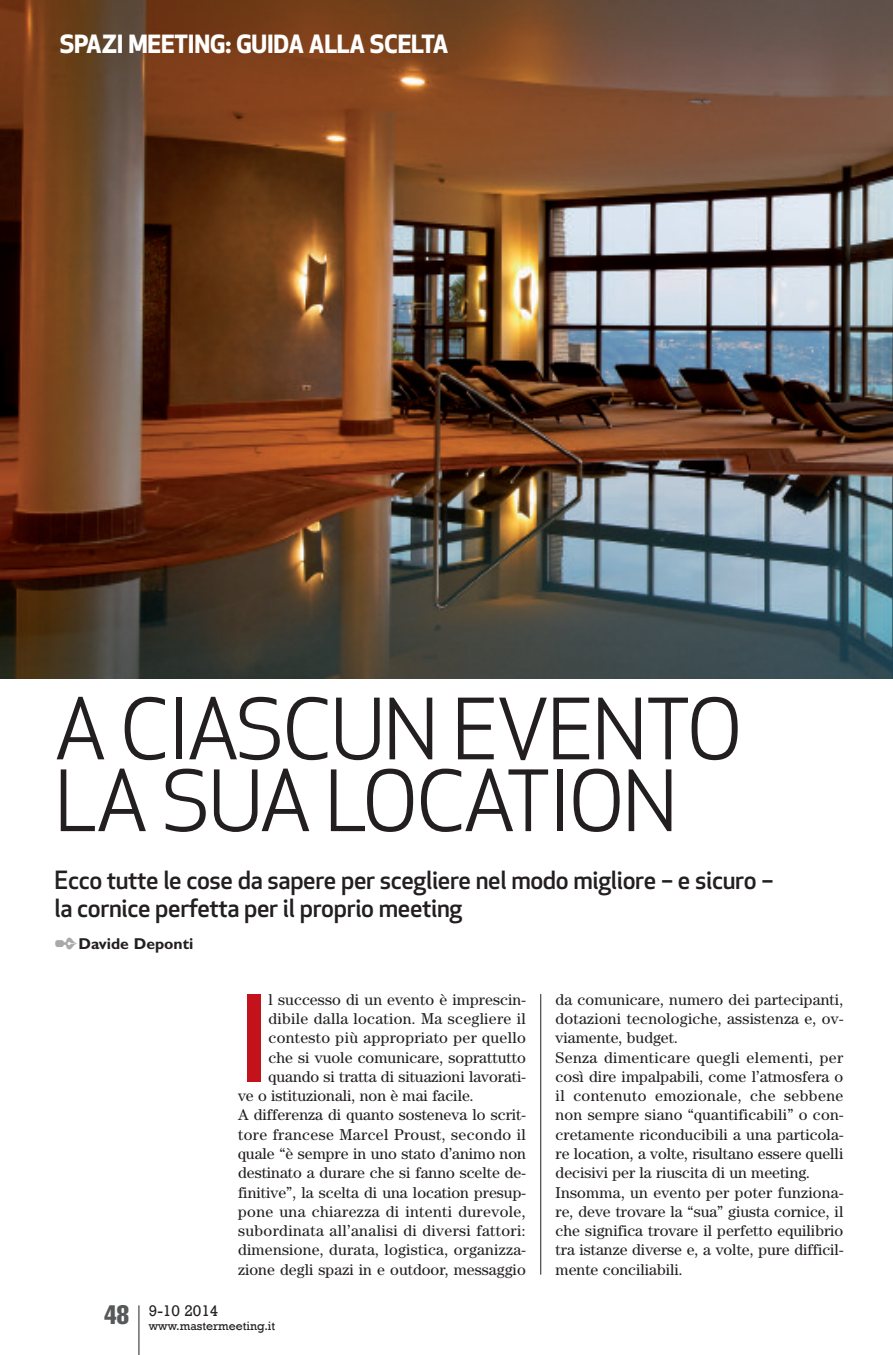
<style>
.page{position:relative;width:893px;height:1355px;background:#fff}
.page>*{position:absolute;margin:0;border:0;box-sizing:border-box;transform-origin:0 0}
.t1{font:500 117.08px "Apex New";color:#c4121a}
.t2{font:82.25px/71.8px "Apex New";letter-spacing:-.025em;color:#231f20}
.t3{font:500 24.5px/28px "Apex New";letter-spacing:-.015em;color:#231f20}
.t4{font:700 24.5px "Apex New";letter-spacing:-.01em;color:#fff}
.t5{font:15.75px/19.2px "Century";letter-spacing:.005em;color:#231f20}
.t6{font:15.75px "Century";letter-spacing:.025em;color:#231f20}
.t7{font:700 15.75px "Gill Sans";color:#231f20}
.t8{font:15.75px "Rockwell";color:#231f20}
.t9{font:12.25px "Rockwell";color:#231f20}
.s1{color:#a8a9ad}
</style>
<div class="page">
<img style="left:0;top:0;width:893px;height:678px">
<hr style="left:540px;top:994px;width:1px;height:280px;background:#231f20">
<hr style="left:138px;top:1305px;width:1px;height:49px;background:#231f20">
<h3 class="t4" style="left:60px;top:35px;width:390px">SPAZI MEETING: GUIDA ALLA SCELTA</h3>
<h2 class="t2" style="left:55px;top:702px;width:689px">A CIASCUN EVENTO<br>LA SUA LOCATION</h2>
<h3 class="t3" style="left:55px;top:869px;width:720px">Ecco tutte le cose da sapere per scegliere nel modo migliore – e sicuro – la cornice perfetta per il proprio meeting</h3>
<p class="t7" style="left:55px;top:937px;width:140px"><span class="s1">✒</span>Davide Deponti</p>
<h1 class="t1" style="left:238px;top:994px;width:33px">I</h1>
<p class="t5" style="left:269px;top:991px;width:259px">l successo di un evento è imprescin-</p>
<p class="t5" style="left:268px;top:1010px;width:259px">dibile dalla location. Ma scegliere il</p>
<p class="t5" style="left:269px;top:1029px;width:259px">contesto più appropriato per quello</p>
<p class="t5" style="left:268px;top:1048px;width:259px">che si vuole comunicare, soprattutto</p>
<p class="t5" style="left:268px;top:1068px;width:259px">quando si tratta di situazioni lavorati-</p>
<p class="t5" style="left:238px;top:1087px;width:237px">ve o istituzionali, non è mai facile.</p>
<p class="t5" style="left:238px;top:1106px;width:289px">A differenza di quanto sosteneva lo scrit-</p>
<p class="t6" style="left:238px;top:1128px;width:289px">tore francese Marcel Proust, secondo il</p>
<p class="t5" style="left:238px;top:1145px;width:289px">quale “è sempre in uno stato d’animo non</p>
<p class="t5" style="left:238px;top:1164px;width:289px">destinato a durare che si fanno scelte de-</p>
<p class="t5" style="left:238px;top:1183px;width:289px">finitive”, la scelta di una location presup-</p>
<p class="t6" style="left:238px;top:1205px;width:289px">pone una chiarezza di intenti durevole,</p>
<p class="t6" style="left:238px;top:1225px;width:289px">subordinata all’analisi di diversi fattori:</p>
<p class="t5" style="left:238px;top:1241px;width:289px">dimensione, durata, logistica, organizza-</p>
<p class="t5" style="left:238px;top:1260px;width:289px">zione degli spazi in e outdoor, messaggio</p>
<p class="t9" style="left:105px;top:1318px;width:172px"><sup>48</sup> www.mastermeeting.it</p>
<p class="t8" style="left:149px;top:1300px;width:71px">9-10 2014</p>
<p class="t5" style="left:556px;top:991px;width:289px">da comunicare, numero dei partecipanti, dotazioni tecnologiche, assistenza e, ov&shy;viamente, budget.<br>Senza dimenticare quegli elementi, per così dire impalpabili, come l’atmosfera o il contenuto emozionale, che sebbene non sempre siano “quantificabili” o con&shy;cretamente riconducibili a una particola&shy;re location, a volte, risultano essere quelli decisivi per la riuscita di un meeting.<br>Insomma, un evento per poter funziona&shy;re, deve trovare la “sua” giusta cornice, il che significa trovare il perfetto equilibrio tra istanze diverse e, a volte, pure difficil&shy;mente conciliabili.</p>
</div>
